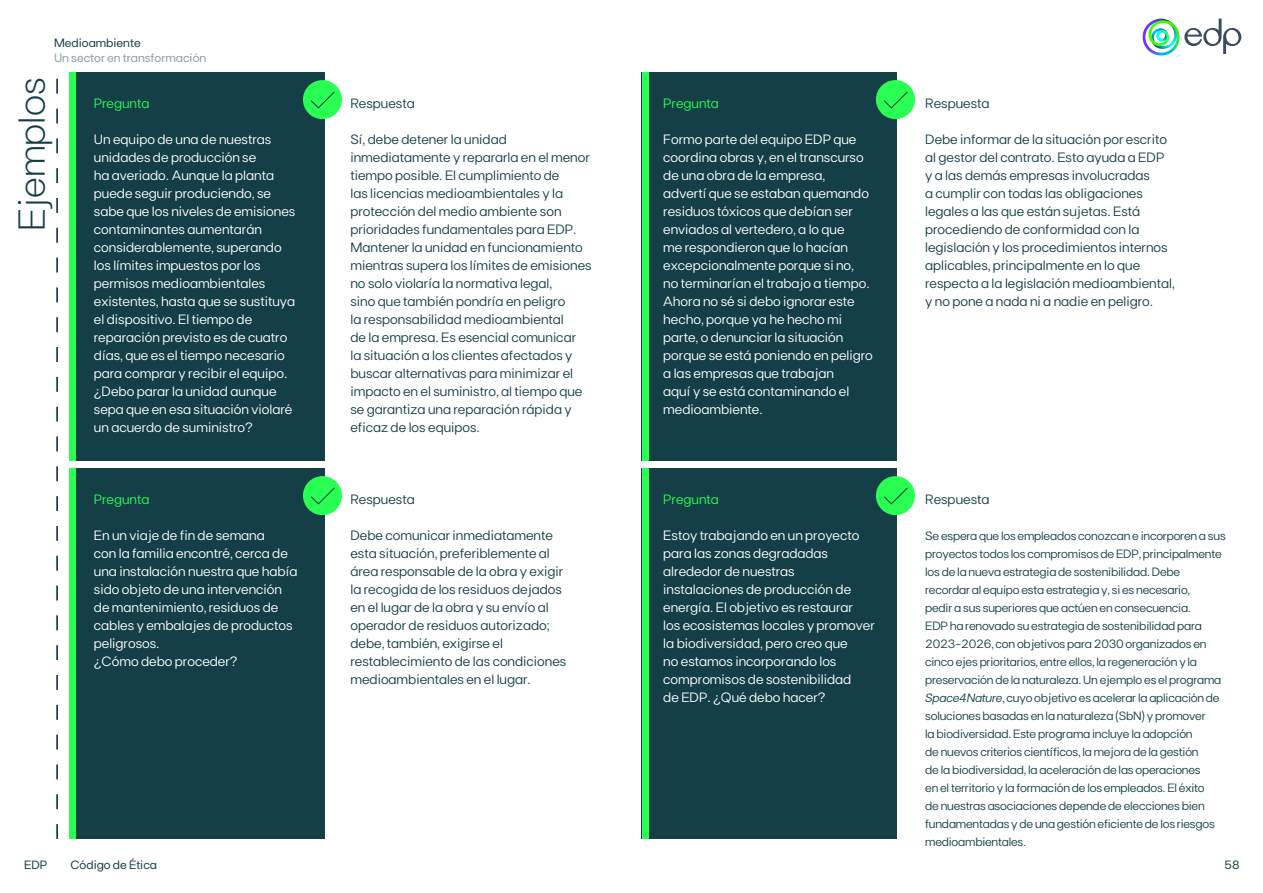
<style>
.page{position:relative;width:1263px;height:893px;background:#fff}
.page>*{position:absolute;margin:0;border:0;box-sizing:border-box;transform-origin:0 0}
.t1{font:300 37.5px "FT Base";color:#143f47}
.texto_corrido_branco{font:13.5px/18px "FT Base";color:#fff}
.texto_corrido_branco-2{font:13.5px/18px "FT Base";color:#143f47}
.texto_corrido_branco-3{font:13.5px "FT Base";color:#28ff52}
.texto_corrido_branco-4{font:12px/18px "FT Base";letter-spacing:-.015em;color:#143f47}
.Nome_da_página_rodapé{font:12px "FT Base";color:#143f47}
.Nome_da_página_rodapé-2{font:12px "FT Base";color:#8a9fa3}
.s1{font-style:italic}
</style>
<div class="page">
<div style="left:69px;top:72px;width:255px;height:389px;background:#143f47"></div>
<div style="left:642px;top:72px;width:255px;height:389px;background:#143f47"></div>
<div style="left:69px;top:468px;width:255px;height:371px;background:#143f47"></div>
<div style="left:642px;top:468px;width:255px;height:371px;background:#143f47"></div>
<svg style="left:56px;top:79px;width:2px;height:760px"></svg>
<div style="left:303px;top:476px;width:39px;height:39px;background:#28ff52;border-radius:50%"></div>
<svg style="left:311px;top:488px;width:24px;height:16px"></svg>
<div style="left:303px;top:80px;width:39px;height:39px;background:#28ff52;border-radius:50%"></div>
<svg style="left:311px;top:92px;width:24px;height:16px"></svg>
<div style="left:876px;top:476px;width:39px;height:39px;background:#28ff52;border-radius:50%"></div>
<svg style="left:884px;top:488px;width:24px;height:16px"></svg>
<div style="left:876px;top:80px;width:39px;height:39px;background:#28ff52;border-radius:50%"></div>
<svg style="left:884px;top:92px;width:24px;height:16px"></svg>
<div style="left:69px;top:468px;width:7px;height:371px;background:#28ff52"></div>
<div style="left:642px;top:468px;width:7px;height:371px;background:#28ff52"></div>
<div style="left:69px;top:72px;width:7px;height:389px;background:#28ff52"></div>
<div style="left:642px;top:72px;width:7px;height:389px;background:#28ff52"></div>
<svg style="left:1184px;top:19px;width:57px;height:35px"></svg>
<svg style="left:1142px;top:19px;width:32px;height:36px"></svg>
<p class="Nome_da_página_rodapé" style="left:54px;top:36px;width:88px">Medioambiente</p>
<p class="Nome_da_página_rodapé-2" style="left:54px;top:51px;width:154px">Un sector en transformación</p>
<h1 class="t1" style="left:10px;top:231px;width:156px;rotate:-90deg">Ejemplos</h1>
<p class="texto_corrido_branco-3" style="left:94px;top:95px;width:57px">Pregunta</p>
<p class="texto_corrido_branco" style="left:94px;top:130px;width:203px">Un equipo de una de nuestras unidades de producción se<br>ha averiado. Aunque la planta puede seguir produciendo, se sabe que los niveles de emisiones contaminantes aumentarán considerablemente, superando los límites impuestos por los permisos medioambientales existentes, hasta que se sustituya el dispositivo. El tiempo de reparación previsto es de cuatro días, que es el tiempo necesario para comprar y recibir el equipo. ¿Debo parar la unidad aunque sepa que en esa situación violaré un acuerdo de suministro?</p>
<p class="texto_corrido_branco-3" style="left:94px;top:491px;width:57px">Pregunta</p>
<p class="texto_corrido_branco" style="left:94px;top:526px;width:205px">En un viaje de fin de semana<br>con la familia encontré, cerca de una instalación nuestra que había sido objeto de una intervención de mantenimiento, residuos de cables y embalajes de productos peligrosos.<br>¿Cómo debo proceder?</p>
<p class="texto_corrido_branco-2" style="left:350px;top:94px;width:66px">Respuesta</p>
<p class="texto_corrido_branco-2" style="left:350px;top:130px;width:243px">Sí, debe detener la unidad inmediatamente y repararla en el menor tiempo posible. El cumplimiento de<br>las licencias medioambientales y la protección del medio ambiente son prioridades fundamentales para EDP.<br>Mantener la unidad en funcionamiento mientras supera los límites de emisiones no solo violaría la normativa legal,<br>sino que también pondría en peligro<br>la responsabilidad medioambiental<br>de la empresa. Es esencial comunicar<br>la situación a los clientes afectados y buscar alternativas para minimizar el impacto en el suministro, al tiempo que se garantiza una reparación rápida y eficaz de los equipos.</p>
<p class="texto_corrido_branco-2" style="left:350px;top:490px;width:66px">Respuesta</p>
<p class="texto_corrido_branco-2" style="left:350px;top:526px;width:217px">Debe comunicar inmediatamente esta situación, preferiblemente al área responsable de la obra y exigir la recogida de los residuos dejados en el lugar de la obra y su envío al operador de residuos autorizado; debe, también, exigirse el restablecimiento de las condiciones medioambientales en el lugar.</p>
<p class="texto_corrido_branco-3" style="left:663px;top:95px;width:57px">Pregunta</p>
<p class="texto_corrido_branco" style="left:663px;top:130px;width:211px">Formo parte del equipo EDP que coordina obras y, en el transcurso de una obra de la empresa,<br>advertí que se estaban quemando residuos tóxicos que debían ser enviados al vertedero, a lo que<br>me respondieron que lo hacían excepcionalmente porque si no,<br>no terminarían el trabajo a tiempo.<br>Ahora no sé si debo ignorar este hecho, porque ya he hecho mi parte, o denunciar la situación porque se está poniendo en peligro a las empresas que trabajan<br>aquí y se está contaminando el medioambiente.</p>
<p class="texto_corrido_branco-3" style="left:663px;top:491px;width:57px">Pregunta</p>
<p class="texto_corrido_branco" style="left:663px;top:526px;width:213px">Estoy trabajando en un proyecto para las zonas degradadas alrededor de nuestras instalaciones de producción de energía. El objetivo es restaurar<br>los ecosistemas locales y promover la biodiversidad, pero creo que<br>no estamos incorporando los compromisos de sostenibilidad<br>de EDP. ¿Qué debo hacer?</p>
<p class="texto_corrido_branco-2" style="left:925px;top:94px;width:66px">Respuesta</p>
<p class="texto_corrido_branco-2" style="left:925px;top:130px;width:251px">Debe informar de la situación por escrito al gestor del contrato. Esto ayuda a EDP y a las demás empresas involucradas<br>a cumplir con todas las obligaciones legales a las que están sujetas. Está procediendo de conformidad con la legislación y los procedimientos internos aplicables, principalmente en lo que respecta a la legislación medioambiental, y no pone a nada ni a nadie en peligro.</p>
<p class="texto_corrido_branco-2" style="left:925px;top:490px;width:66px">Respuesta</p>
<p class="texto_corrido_branco-4" style="left:925px;top:527px;width:302px">Se espera que los empleados conozcan e incorporen a sus proyectos todos los compromisos de EDP, principalmente los de la nueva estrategia de sostenibilidad. Debe recordar al equipo esta estrategia y, si es necesario,<br>pedir a sus superiores que actúen en consecuencia.<br>EDP ha renovado su estrategia de sostenibilidad para 2023-2026, con objetivos para 2030 organizados en cinco ejes prioritarios, entre ellos, la regeneración y la preservación de la naturaleza. Un ejemplo es el programa <span class="s1">Space4Nature</span>, cuyo objetivo es acelerar la aplicación de soluciones basadas en la naturaleza (SbN) y promover<br>la biodiversidad. Este programa incluye la adopción<br>de nuevos criterios científicos, la mejora de la gestión<br>de la biodiversidad, la aceleración de las operaciones<br>en el territorio y la formación de los empleados. El éxito<br>de nuestras asociaciones depende de elecciones bien fundamentadas y de una gestión eficiente de los riesgos medioambientales.</p>
<p class="Nome_da_página_rodapé" style="left:24px;top:858px;width:25px">EDP</p>
<p class="Nome_da_página_rodapé" style="left:70px;top:858px;width:88px">Código de Ética</p>
<p class="Nome_da_página_rodapé" style="left:1224px;top:858px;width:16px">58</p>
</div>
